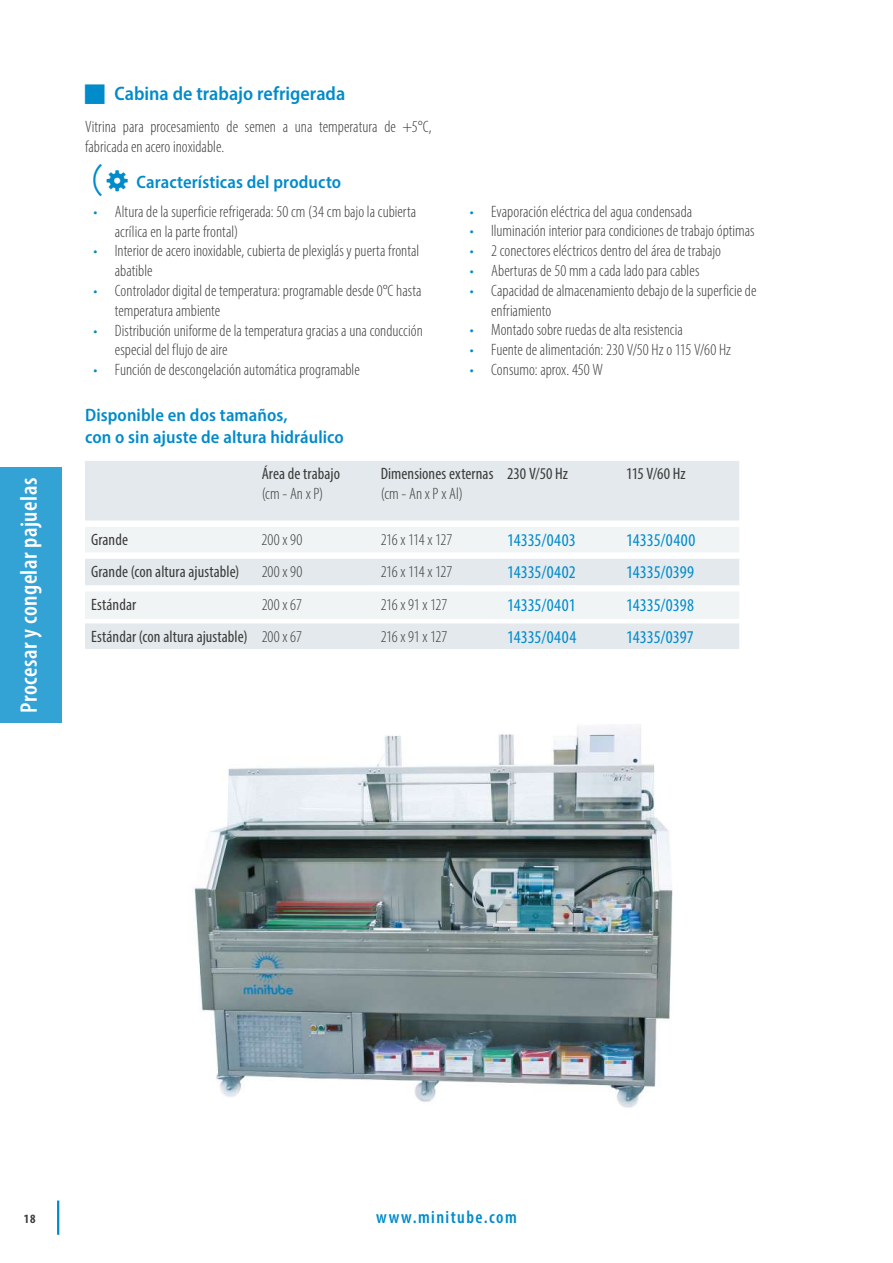
<style>
.page{position:relative;width:893px;height:1263px;background:#fff}
.page>*{position:absolute;margin:0;border:0;box-sizing:border-box;transform-origin:0 0}
.t1{font:600 condensed 24px "Myriad Pro";letter-spacing:.02em;color:#fff}
.t2{font:600 semi-condensed 19.5px "Myriad Pro";color:#008bcb}
.t3{font:600 semi-condensed 18px/21.6px "Myriad Pro";letter-spacing:.005em;color:#008bcb}
.t4{font:condensed 18px "Myriad Pro";letter-spacing:.005em;color:#008bcb}
.t5{font:600 condensed 18px "Myriad Pro";letter-spacing:.08em;color:#008bcb}
.t6{font:300 condensed 16.5px/19.8px "Myriad Pro";color:#3c3c3b}
.t7{font:condensed 16.5px "Myriad Pro";letter-spacing:.005em;color:#3c3c3b}
.t8{font:700 condensed 12.75px "Myriad Pro";color:#3c3c3b}
.s1{font-family:"MS Gothic";font-weight:400;font-stretch:normal;font-size:36px}
.s2{color:#008bcb}
.s3{font-weight:300}
</style>
<div class="page">
<hr style="left:57px;top:1200px;width:2px;height:35px;background:#008bcb">
<div style="left:0;top:468px;width:62px;height:255px;background:#33a2d5"></div>
<img style="left:194px;top:725px;width:479px;height:383px">
<svg style="left:85px;top:461px;width:654px;height:188px;background:#e6ebee"></svg>
<svg style="left:85px;top:527px;width:654px;height:92px;fill:#f0f4f5"></svg>
<h1 class="t1" style="left:14px;top:713px;width:236px;rotate:-90deg">Procesar y congelar pajuelas</h1>
<p class="t2" style="left:114px;top:81px;width:232px">Cabina de trabajo refrigerada</p>
<p class="t6" style="left:85px;top:117px;width:348px">Vitrina para procesamiento de semen a una temperatura de +5°C, fabricada en acero inoxidable.</p>
<p class="t3" style="left:85px;top:171px;width:258px"><span class="s1">(</span> Características del producto</p>
<p class="t6" style="left:115px;top:201px;width:303px;text-indent:-21px"><span class="s2">•</span> Altura de la superficie refrigerada: 50 cm (34 cm bajo la cubierta acrílica en la parte frontal)</p>
<p class="t6" style="left:115px;top:241px;width:306px;text-indent:-21px"><span class="s2">•</span> Interior de acero inoxidable, cubierta de plexiglás y puerta frontal abatible</p>
<p class="t6" style="left:115px;top:281px;width:308px;text-indent:-21px"><span class="s2">•</span> Controlador digital de temperatura: programable desde 0°C hasta temperatura ambiente</p>
<p class="t6" style="left:115px;top:320px;width:310px;text-indent:-21px"><span class="s2">•</span> Distribución uniforme de la temperatura gracias a una conducción especial del flujo de aire</p>
<p class="t6" style="left:94px;top:360px;width:268px"><span class="s2">•</span> Función de descongelación automática programable</p>
<p class="t3" style="left:85px;top:404px;width:260px">Disponible en dos tamaños,<br>con o sin ajuste de altura hidráulico</p>
<p class="t6" style="left:470px;top:201px;width:224px"><span class="s2">•</span> Evaporación eléctrica del agua condensada</p>
<p class="t6" style="left:470px;top:221px;width:286px"><span class="s2">•</span> Iluminación interior para condiciones de trabajo óptimas</p>
<p class="t6" style="left:470px;top:241px;width:253px"><span class="s2">•</span> 2 conectores eléctricos dentro del área de trabajo</p>
<p class="t6" style="left:470px;top:260px;width:231px"><span class="s2">•</span> Aberturas de 50 mm a cada lado para cables</p>
<p class="t6" style="left:491px;top:280px;width:267px;text-indent:-21px"><span class="s2">•</span> Capacidad de almacenamiento debajo de la superficie de enfriamiento</p>
<p class="t6" style="left:470px;top:320px;width:214px"><span class="s2">•</span> Montado sobre ruedas de alta resistencia</p>
<p class="t6" style="left:470px;top:340px;width:263px"><span class="s2">•</span> Fuente de alimentación: 230 V/50 Hz o 115 V/60 Hz</p>
<p class="t6" style="left:470px;top:359px;width:135px"><span class="s2">•</span> Consumo: aprox. 450 W</p>
<p class="t7" style="left:262px;top:464px;width:80px">Área de trabajo</p>
<p class="t6" style="left:262px;top:484px;width:63px">(cm - An x P)</p>
<p class="t7" style="left:381px;top:464px;width:114px">Dimensiones externas</p>
<p class="t6" style="left:381px;top:484px;width:84px">(cm - An x P x Al)</p>
<p class="t7" style="left:507px;top:464px;width:62px">230 V/50 Hz</p>
<p class="t7" style="left:626px;top:464px;width:61px">115 V/60 Hz</p>
<p class="t7" style="left:91px;top:530px;width:38px">Grande</p>
<p class="t6" style="left:262px;top:530px;width:42px">200 x 90</p>
<p class="t6" style="left:381px;top:530px;width:73px">216 x 114 x 127</p>
<p class="t4" style="left:507px;top:529px;width:70px">14335/0403</p>
<p class="t4" style="left:626px;top:529px;width:71px">14335/0400</p>
<p class="t7" style="left:91px;top:562px;width:150px">Grande (con altura ajustable)</p>
<p class="t6" style="left:262px;top:562px;width:42px">200 x 90</p>
<p class="t6" style="left:381px;top:562px;width:73px">216 x 114 x 127</p>
<p class="t4" style="left:507px;top:561px;width:70px">14335/0402</p>
<p class="t4" style="left:626px;top:561px;width:69px">14335/0399</p>
<p class="t7" style="left:91px;top:594px;width:47px">Estándar</p>
<p class="t6" style="left:262px;top:594px;width:42px">200 x 67</p>
<p class="t6" style="left:381px;top:594px;width:68px">216 x 91 x 127</p>
<p class="t4" style="left:507px;top:594px;width:70px">14335/0401</p>
<p class="t4" style="left:626px;top:594px;width:69px">14335/0398</p>
<p class="t7" style="left:91px;top:626px;width:213px">Estándar (con altura ajustable) <span class="s3">200 x 67</span></p>
<p class="t6" style="left:381px;top:626px;width:68px">216 x 91 x 127</p>
<p class="t4" style="left:507px;top:626px;width:71px">14335/0404</p>
<p class="t4" style="left:626px;top:626px;width:69px">14335/0397</p>
<p class="t8" style="left:24px;top:1211px;width:13px">18</p>
<p class="t5" style="left:376px;top:1206px;width:142px">www.minitube.com</p>
</div>
